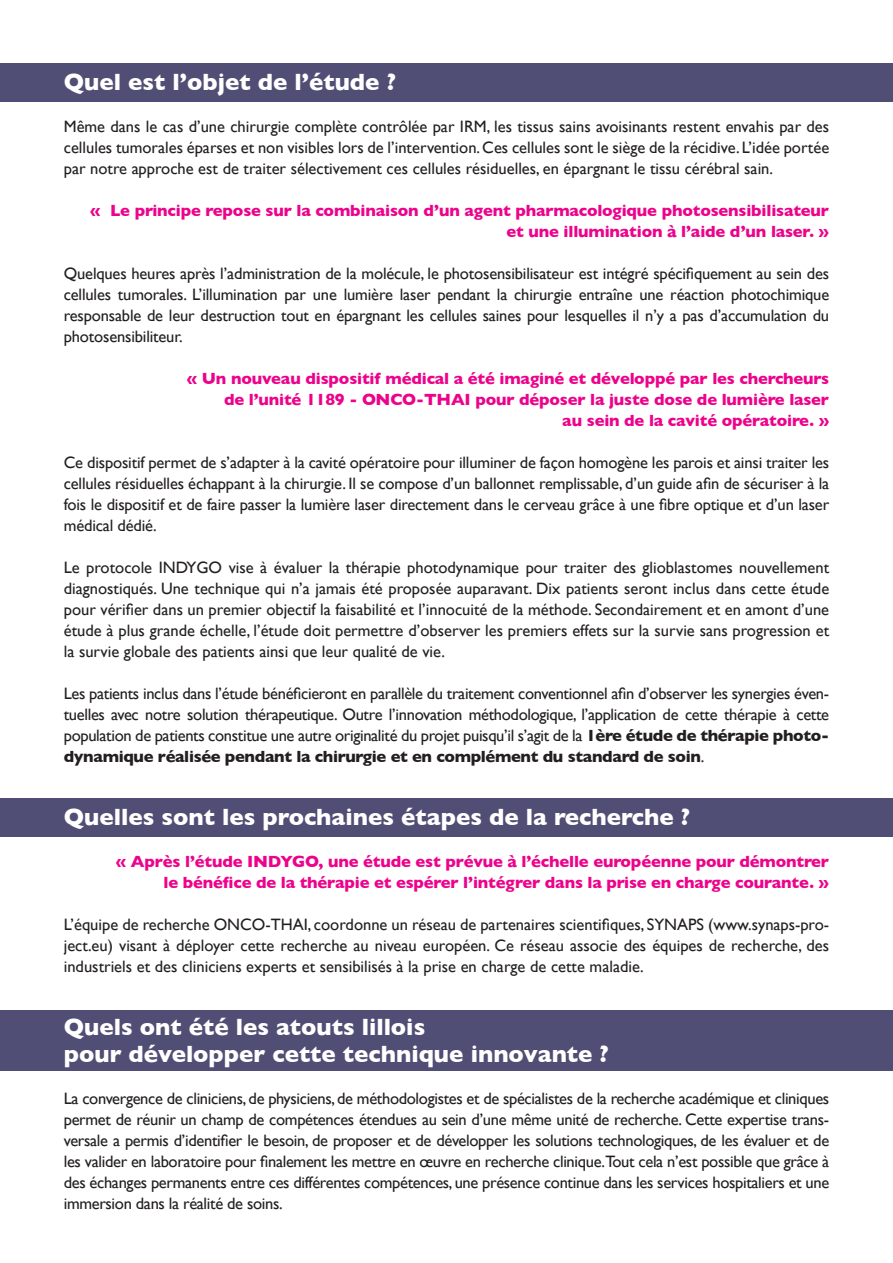
<style>
.page{position:relative;width:893px;height:1263px;background:#fff}
.page>*{position:absolute;margin:0;border:0;box-sizing:border-box;transform-origin:0 0}
.t1{font:700 24px/27px "Gill Sans";color:#fff}
.t2{font:16.5px/21px "Gill Sans";letter-spacing:-.01em;color:#231f20;text-align:justify}
.t3{font:700 16.5px/21px "Gill Sans";letter-spacing:-.01em;color:#ed028c;text-align:right}
.s1{font-weight:700}
</style>
<div class="page">
<div style="left:0;top:64px;width:893px;height:38px;background:#514e76"></div>
<div style="left:0;top:798px;width:893px;height:39px;background:#514e76"></div>
<div style="left:0;top:1009px;width:893px;height:61px;background:#514e76"></div>
<h1 class="t1" style="left:64px;top:68px;width:334px">Quel est l’objet de l’étude ?</h1>
<p class="t2" style="left:64px;top:116px;width:767px">Même dans le cas d’une chirurgie complète contrôlée par IRM, les tissus sains avoisinants restent envahis par des cellules tumorales éparses et non visibles lors de l’intervention. Ces cellules sont le siège de la récidive. L’idée portée par notre approche est de traiter sélectivement ces cellules résiduelles, en épargnant le tissu cérébral sain.</p>
<p class="t3" style="left:90px;top:199px;width:740px">« Le principe repose sur la combinaison d’un agent pharmacologique photosensibilisateur et une illumination à l’aide d’un laser. »</p>
<p class="t2" style="left:64px;top:263px;width:767px">Quelques heures après l’administration de la molécule, le photosensibilisateur est intégré spécifiquement au sein des cellules tumorales. L’illumination par une lumière laser pendant la chirurgie entraîne une réaction photochimique responsable de leur destruction tout en épargnant les cellules saines pour lesquelles il n’y a pas d’accumulation du photosensibiliteur.</p>
<p class="t3" style="left:187px;top:367px;width:644px">« Un nouveau dispositif médical a été imaginé et développé par les chercheurs de l’unité 1189 - ONCO-THAI pour déposer la juste dose de lumière laser<br>au sein de la cavité opératoire. »</p>
<p class="t2" style="left:64px;top:452px;width:767px">Ce dispositif permet de s’adapter à la cavité opératoire pour illuminer de façon homogène les parois et ainsi traiter les cellules résiduelles échappant à la chirurgie. Il se compose d’un ballonnet remplissable, d’un guide afin de sécuriser à la fois le dispositif et de faire passer la lumière laser directement dans le cerveau grâce à une fibre optique et d’un laser médical dédié.</p>
<p class="t2" style="left:64px;top:557px;width:767px">Le protocole INDYGO vise à évaluer la thérapie photodynamique pour traiter des glioblastomes nouvellement diagnostiqués. Une technique qui n’a jamais été proposée auparavant. Dix patients seront inclus dans cette étude pour vérifier dans un premier objectif la faisabilité et l’innocuité de la méthode. Secondairement et en amont d’une étude à plus grande échelle, l’étude doit permettre d’observer les premiers effets sur la survie sans progression et la survie globale des patients ainsi que leur qualité de vie.</p>
<p class="t2" style="left:64px;top:683px;width:767px">Les patients inclus dans l’étude bénéficieront en parallèle du traitement conventionnel afin d’observer les synergies éven&shy;tuelles avec notre solution thérapeutique. Outre l’innovation méthodologique, l’application de cette thérapie à cette population de patients constitue une autre originalité du projet puisqu’il s’agit de la <span class="s1">1ère étude de thérapie photo&shy;dynamique réalisée pendant la chirurgie et en complément du standard de soin</span>.</p>
<h1 class="t1" style="left:64px;top:803px;width:628px">Quelles sont les prochaines étapes de la recherche ?</h1>
<p class="t3" style="left:116px;top:850px;width:715px">« Après l’étude INDYGO, une étude est prévue à l’échelle européenne pour démontrer le bénéfice de la thérapie et espérer l’intégrer dans la prise en charge courante. »</p>
<p class="t2" style="left:64px;top:914px;width:767px">L’équipe de recherche ONCO-THAI, coordonne un réseau de partenaires scientifiques, SYNAPS (www.synaps-pro&shy;ject.eu) visant à déployer cette recherche au niveau européen. Ce réseau associe des équipes de recherche, des industriels et des cliniciens experts et sensibilisés à la prise en charge de cette maladie.</p>
<h1 class="t1" style="left:64px;top:1013px;width:547px">Quels ont été les atouts lillois<br>pour développer cette technique innovante ?</h1>
<p class="t2" style="left:64px;top:1088px;width:767px">La convergence de cliniciens, de physiciens, de méthodologistes et de spécialistes de la recherche académique et cliniques permet de réunir un champ de compétences étendues au sein d’une même unité de recherche. Cette expertise trans&shy;versale a permis d’identifier le besoin, de proposer et de développer les solutions technologiques, de les évaluer et de les valider en laboratoire pour finalement les mettre en œuvre en recherche clinique.Tout cela n’est possible que grâce à des échanges permanents entre ces différentes compétences, une présence continue dans les services hospitaliers et une immersion dans la réalité de soins.</p>
</div>
